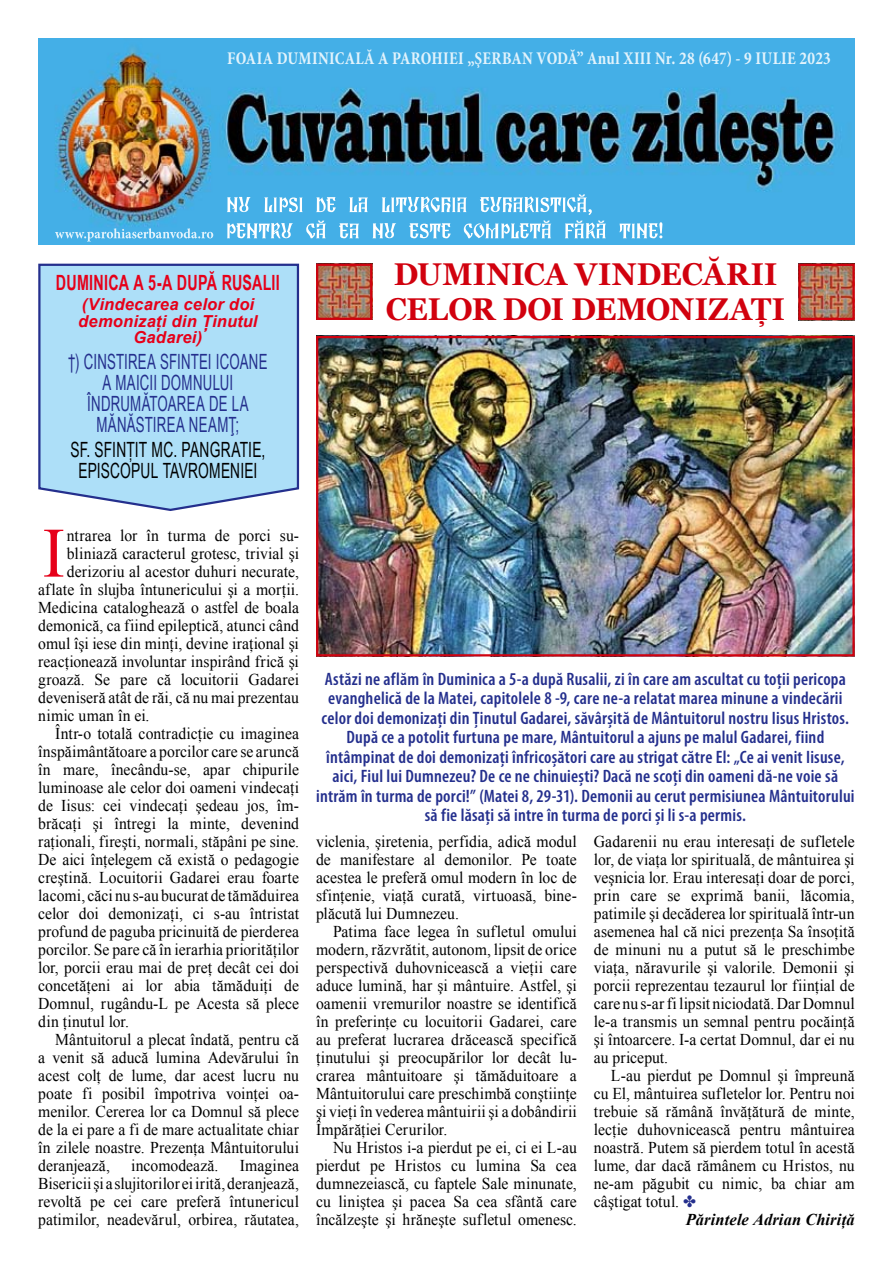
<style>
.page{position:relative;width:893px;height:1263px;background:#fff}
.page>*{position:absolute;margin:0;border:0;box-sizing:border-box;transform-origin:0 0}
.t1{font:70.8px "Times New Roman";color:#e60019;scale:.95 1}
.t2{font:700 31.5px/34.5px "Georgia";color:#d1010e;scale:.94 1}
.t3{font:21px/21px "Arial Narrow";letter-spacing:.015em;color:#242f8d;text-align:center;scale:.77 1}
.t4{font:21px/21px "Arial Narrow";letter-spacing:.01em;color:#000;text-align:center;scale:.8 1}
.t5{font:700 21px "Arial Narrow";letter-spacing:.015em;color:#e60019;scale:.83 1}
.t6{font:600 condensed 18px/19.5px "Myriad Pro";letter-spacing:.015em;color:#242f8d;text-align:center}
.t7{font:700 condensed 18px "Minion Pro";letter-spacing:.02em;color:#e2f3fc;scale:.91 1}
.t8{font:16.5px/18px "Times New Roman";letter-spacing:.005em;color:#000;text-align:justify;scale:.95 1}
.t9{font:italic 700 16.5px/16.5px "Arial";letter-spacing:.015em;color:#e60019;text-align:center}
.t10{font:italic 700 16.5px "Times New Roman";letter-spacing:.01em;color:#000}
.s1{color:#242f8d}
</style>
<div class="page">
<img style="left:319px;top:339px;width:533px;height:314px">
<div style="left:316px;top:336px;width:539px;height:320px;border:2px solid #d1010e"></div>
<img style="left:319px;top:267px;width:50px;height:50px">
<div style="left:316px;top:264px;width:56px;height:56px;border:2px solid #d1010e"></div>
<img style="left:801px;top:267px;width:51px;height:50px">
<div style="left:798px;top:264px;width:57px;height:56px;border:2px solid #d1010e"></div>
<img style="left:38px;top:38px;width:817px;height:206px">
<svg style="left:55px;top:228px;width:158px;height:14px;background:#67beeb"></svg>
<svg style="left:227px;top:194px;width:435px;height:44px;background:#6ec0ec"></svg>
<svg style="left:38px;top:263px;width:262px;height:248px;background:#acdaf4"></svg>
<p class="t7" style="left:227px;top:47px;width:665px">FOAIA DUMINICALĂ A PAROHIEI „ŞERBAN VODĂ” Anul XIII Nr. 28 (647) - 9 IULIE 2023</p>
<p class="t5" style="left:56px;top:266px;width:271px">DUMINICA A 5-A DUPĂ RUSALII</p>
<p class="t9" style="left:78px;top:297px;width:181px">(Vindecarea celor doi demonizaţi din Ţinutul<br>Gadarei)</p>
<p class="t3" style="left:68px;top:350px;width:260px">†) CINSTIREA SFINTEI ICOANE<br>A MAICII DOMNULUI<br>ÎNDRUMĂTOAREA DE LA<br>MĂNĂSTIREA NEAMŢ;</p>
<p class="t4" style="left:70px;top:438px;width:245px">SF. SFINȚIT MC. PANGRATIE,<br>EPISCOPUL TAVROMENIEI</p>
<h2 class="t2" style="left:386px;top:257px;width:426px">DUMINICA VINDECĂRII<br>CELOR DOI DEMONIZAŢI</h2>
<h1 class="t1" style="left:43px;top:505px;width:25px">I</h1>
<p class="t8" style="left:67px;top:526px;width:246px">ntrarea lor în turma de porci su-</p>
<p class="t8" style="left:67px;top:544px;width:246px">bliniază caracterul grotesc, trivial şi</p>
<p class="t8" style="left:67px;top:562px;width:246px">derizoriu al acestor duhuri necurate,</p>
<p class="t8" style="left:38px;top:580px;width:276px">aflate în slujba întunericului şi a morţii.</p>
<p class="t8" style="left:38px;top:598px;width:276px">Medicina cataloghează o astfel de boala</p>
<p class="t8" style="left:38px;top:616px;width:276px">demonică, ca fiind epileptică, atunci când</p>
<p class="t8" style="left:38px;top:634px;width:276px">omul îşi iese din minţi, devine iraţional şi</p>
<p class="t8" style="left:38px;top:652px;width:276px">reacţionează involuntar inspirând frică şi</p>
<p class="t8" style="left:38px;top:670px;width:276px">groază. Se pare că locuitorii Gadarei</p>
<p class="t8" style="left:38px;top:688px;width:276px">deveniseră atât de răi, că nu mai prezentau</p>
<p class="t8" style="left:38px;top:706px;width:119px">nimic uman în ei.</p>
<p class="t8" style="left:55px;top:724px;width:258px">Într-o totală contradicţie cu imaginea</p>
<p class="t8" style="left:38px;top:742px;width:276px">înspăimântătoare a porcilor care se aruncă</p>
<p class="t8" style="left:38px;top:760px;width:276px">în mare, înecându-se, apar chipurile</p>
<p class="t8" style="left:38px;top:778px;width:276px">luminoase ale celor doi oameni vindecaţi</p>
<p class="t8" style="left:38px;top:796px;width:276px">de Iisus: cei vindecaţi şedeau jos, îm-</p>
<p class="t8" style="left:38px;top:814px;width:276px">brăcaţi şi întregi la minte, devenind</p>
<p class="t8" style="left:38px;top:832px;width:276px">raţionali, fireşti, normali, stăpâni pe sine.</p>
<p class="t8" style="left:38px;top:850px;width:276px">De aici înţelegem că există o pedagogie</p>
<p class="t8" style="left:38px;top:868px;width:276px">creştină. Locuitorii Gadarei erau foarte</p>
<p class="t8" style="left:38px;top:886px;width:276px">lacomi, căci nu s-au bucurat de tămăduirea</p>
<p class="t8" style="left:38px;top:904px;width:276px">celor doi demonizaţi, ci s-au întristat</p>
<p class="t8" style="left:38px;top:922px;width:276px">profund de paguba pricinuită de pierderea</p>
<p class="t8" style="left:38px;top:940px;width:276px">porcilor. Se pare că în ierarhia priorităţilor</p>
<p class="t8" style="left:38px;top:958px;width:276px">lor, porcii erau mai de preţ decât cei doi</p>
<p class="t8" style="left:38px;top:976px;width:276px">concetăţeni ai lor abia tămăduiţi de</p>
<p class="t8" style="left:38px;top:994px;width:276px">Domnul, rugându-L pe Acesta să plece</p>
<p class="t8" style="left:38px;top:1012px;width:97px">din ţinutul lor.</p>
<p class="t8" style="left:55px;top:1030px;width:258px">Mântuitorul a plecat îndată, pentru că</p>
<p class="t8" style="left:38px;top:1048px;width:276px">a venit să aducă lumina Adevărului în</p>
<p class="t8" style="left:38px;top:1066px;width:276px">acest colţ de lume, dar acest lucru nu</p>
<p class="t8" style="left:38px;top:1084px;width:276px">poate fi posibil împotriva voinţei oa-</p>
<p class="t8" style="left:38px;top:1102px;width:276px">menilor. Cererea lor ca Domnul să plece</p>
<p class="t8" style="left:38px;top:1120px;width:276px">de la ei pare a fi de mare actualitate chiar</p>
<p class="t8" style="left:38px;top:1138px;width:276px">în zilele noastre. Prezenţa Mântuitorului</p>
<p class="t8" style="left:38px;top:1156px;width:77px">deranjează,</p>
<p class="t8" style="left:131px;top:1156px;width:94px">incomodează.</p>
<p class="t8" style="left:38px;top:1156px;width:276px;text-indent:201px">Imaginea Bisericii şi a slujitorilor ei irită, deranjează, revoltă pe cei care preferă întunericul patimilor, neadevărul, orbirea, răutatea,</p>
<p class="t6" style="left:316px;top:669px;width:540px">Astăzi ne aflăm în Duminica a 5-a după Rusalii, zi în care am ascultat cu toții pericopa evanghelică de la Matei, capitolele 8 -9, care ne-a relatat marea minune a vindecării celor doi demonizați din Ținutul Gadarei, săvârșită de Mântuitorul nostru Iisus Hristos.<br>După ce a potolit furtuna pe mare, Mântuitorul a ajuns pe malul Gadarei, fiind întâmpinat de doi demonizați înfricoșători care au strigat către El: „Ce ai venit Iisuse, aici, Fiul lui Dumnezeu? De ce ne chinuiești? Dacă ne scoți din oameni dă-ne voie să intrăm în turma de porci!” (Matei 8, 29-31). Demonii au cerut permisiunea Mântuitorului să fie lăsați să intre în turma de porci și li s-a permis.</p>
<p class="t8" style="left:316px;top:832px;width:276px">viclenia, şiretenia, perfidia, adică modul de manifestare al demonilor. Pe toate acestea le preferă omul modern în loc de sfinţenie, viaţă curată, virtuoasă, bine&shy;plăcută lui Dumnezeu.</p>
<p class="t8" style="left:316px;top:922px;width:276px;text-indent:17px">Patima face legea în sufletul omului modern, răzvrătit, autonom, lipsit de orice perspectivă duhovnicească a vieţii care aduce lumină, har şi mântuire. Astfel, şi oamenii vremurilor noastre se identifică în preferinţe cu locuitorii Gadarei, care au preferat lucrarea drăcească specifică ţinutului şi preocupărilor lor decât lu&shy;crarea mântuitoare şi tămăduitoare a Mântuitorului care preschimbă conştiinţe şi vieţi în vederea mântuirii şi a dobândirii Împărăţiei Cerurilor.</p>
<p class="t8" style="left:316px;top:1138px;width:276px;text-indent:17px">Nu Hristos i-a pierdut pe ei, ci ei L-au pierdut pe Hristos cu lumina Sa cea dumnezeiască, cu faptele Sale minunate, cu liniştea şi pacea Sa cea sfântă care încălzeşte şi hrăneşte sufletul omenesc.</p>
<p class="t8" style="left:594px;top:832px;width:276px">Gadarenii nu erau interesaţi de sufletele lor, de viaţa lor spirituală, de mântuirea şi veşnicia lor. Erau interesaţi doar de porci, prin care se exprimă banii, lăcomia, patimile şi decăderea lor spirituală într‑un asemenea hal că nici prezenţa Sa însoţită de minuni nu a putut să le preschimbe viaţa, năravurile şi valorile. Demonii şi porcii reprezentau tezaurul lor fiinţial de care nu s-ar fi lipsit niciodată. Dar Domnul le-a transmis un semnal pentru pocăinţă şi întoarcere. I-a certat Domnul, dar ei nu au priceput.</p>
<p class="t8" style="left:611px;top:1066px;width:258px">L-au pierdut pe Domnul şi împreună</p>
<p class="t8" style="left:594px;top:1084px;width:276px">cu El, mântuirea sufletelor lor. Pentru noi</p>
<p class="t8" style="left:594px;top:1102px;width:276px">trebuie să rămână învăţătură de minte,</p>
<p class="t8" style="left:594px;top:1120px;width:276px">lecţie duhovnicească pentru mântuirea</p>
<p class="t8" style="left:594px;top:1138px;width:276px">noastră. Putem să pierdem totul în acestă</p>
<p class="t8" style="left:594px;top:1156px;width:276px">lume, dar dacă rămânem cu Hristos, nu</p>
<p class="t8" style="left:594px;top:1174px;width:276px">ne-am păgubit cu nimic, ba chiar am</p>
<p class="t8" style="left:594px;top:1192px;width:109px">câştigat totul. <span class="s1">✤</span></p>
<p class="t10" style="left:686px;top:1208px;width:170px">Părintele Adrian Chiriţă</p>
</div>
